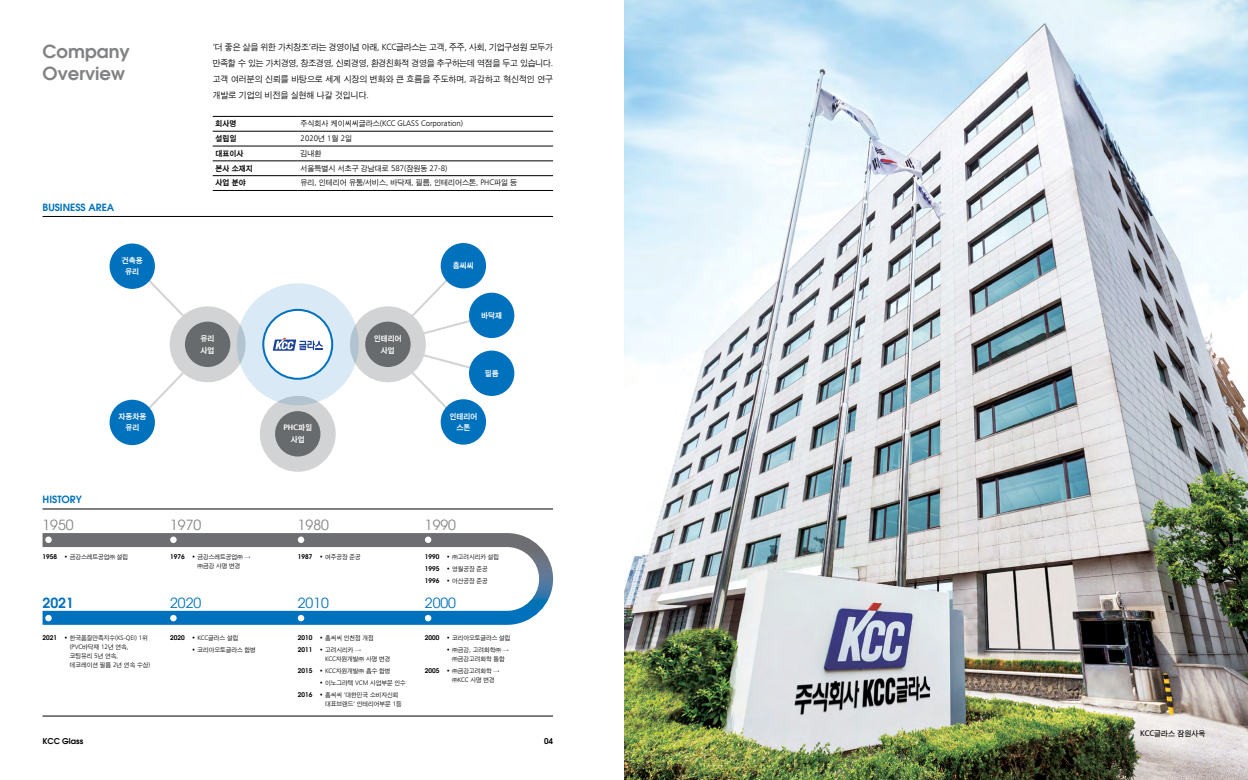
<style>
.page{position:relative;width:1248px;height:780px;background:#fff}
.page>*{position:absolute;margin:0;border:0;box-sizing:border-box;transform-origin:0 0}
.t1{font:600 18px/22px "Avant Garde";color:#808284}
.t2{font:14px "Avant Garde";color:#808284}
.t3{font:14px "Avant Garde";color:#0071bc}
.t4{font:600 14px "Avant Garde";color:#0071bc}
.t5{font:600 10px "Avant Garde";color:#0071bc}
.t6{font:9px/16px "Sand Jg";color:#000;text-align:justify}
.t7{font:8px "Sand Jg";color:#000}
.t8{font:8px "Humanist 777 BT Light B";color:#000}
.t9{font:8px/11px "Sand Kg";color:#fff;text-align:center}
.t10{font:8px "Sand Kg";color:#000}
.t11{font:600 8px "Avant Garde";color:#000}
.t12{font:8px "Sand Tg";color:#000}
.t13{font:8px "Humanist 777 BT Bold B";color:#fff}
.t14{font:6.5px/9px "Sand Jg";color:#000}
.t15{font:600 6.5px/12px "Avant Garde";color:#000;text-align:justify}
.t16{font:6.5px/9px "Humanist 777 BT Light B";color:#000}
.s1{font-family:"Humanist 777 BT Light B"}
.s2{font-family:"Sand Jg"}
.s3{font-family:"Sand Kg"}
.s4{font-family:"Avant Garde";font-weight:600}
.s5{font-family:"Humanist 777 BT Roman B"}
</style>
<div class="page">
<img style="left:624px;top:0;width:623px;height:780px">
<hr style="left:213px;top:116px;width:85px;height:1px;background:#000">
<hr style="left:298px;top:116px;width:255px;height:1px;background:#000">
<hr style="left:213px;top:131px;width:85px;height:1px;background:#000">
<hr style="left:298px;top:131px;width:255px;height:1px;background:#000">
<hr style="left:213px;top:146px;width:85px;height:1px;background:#000">
<hr style="left:298px;top:146px;width:255px;height:1px;background:#000">
<hr style="left:213px;top:161px;width:85px;height:1px;background:#000">
<hr style="left:298px;top:161px;width:255px;height:1px;background:#000">
<hr style="left:213px;top:175px;width:85px;height:1px;background:#000">
<hr style="left:298px;top:175px;width:255px;height:1px;background:#000">
<hr style="left:213px;top:190px;width:85px;height:1px;background:#000">
<hr style="left:298px;top:190px;width:255px;height:1px;background:#000">
<hr style="left:43px;top:216px;width:510px;height:1px;background:#000">
<hr style="left:43px;top:715px;width:510px;height:1px;background:#000">
<hr style="left:43px;top:509px;width:510px;height:1px;background:#000">
<svg style="left:42px;top:533px;width:512px;height:92px"></svg>
<div style="left:170px;top:536px;width:7px;height:7px;background:#fff;border-radius:50%"></div>
<div style="left:45px;top:536px;width:7px;height:7px;background:#fff;border-radius:50%"></div>
<div style="left:170px;top:615px;width:7px;height:6px;background:#fff;border-radius:50%"></div>
<div style="left:45px;top:615px;width:7px;height:6px;background:#fff;border-radius:50%"></div>
<div style="left:298px;top:536px;width:6px;height:7px;background:#fff;border-radius:50%"></div>
<svg style="left:298px;top:615px;width:6px;height:6px"></svg>
<div style="left:425px;top:536px;width:6px;height:7px;background:#fff;border-radius:50%"></div>
<svg style="left:425px;top:615px;width:6px;height:6px"></svg>
<div style="left:170px;top:306px;width:75px;height:76px;background:#d1d3d4;border-radius:50%"></div>
<div style="left:185px;top:321px;width:45px;height:46px;background:#686b6d;border-radius:50%"></div>
<div style="left:350px;top:306px;width:76px;height:76px;background:#d1d3d4;border-radius:50%"></div>
<div style="left:260px;top:396px;width:76px;height:75px;background:#d1d3d4;border-radius:50%"></div>
<div style="left:365px;top:321px;width:45px;height:46px;background:#686b6d;border-radius:50%"></div>
<div style="left:275px;top:411px;width:45px;height:45px;background:#686b6d;border-radius:50%"></div>
<svg style="left:237px;top:283px;width:122px;height:122px;background:#d2e4f0"></svg>
<div style="left:263px;top:310px;width:69px;height:69px;background:#fff;border-radius:50%"></div>
<div style="left:262px;top:309px;width:71px;height:71px;border:2px solid #0071bc;border-radius:50%"></div>
<svg style="left:273px;top:338px;width:50px;height:13px"></svg>
<div style="left:469px;top:292px;width:45px;height:46px;background:#0071bc;border-radius:50%"></div>
<div style="left:469px;top:350px;width:45px;height:46px;background:#0071bc;border-radius:50%"></div>
<svg style="left:144px;top:370px;width:41px;height:42px"></svg>
<svg style="left:144px;top:276px;width:42px;height:40px"></svg>
<div style="left:109px;top:400px;width:46px;height:45px;background:#0071bc;border-radius:50%"></div>
<div style="left:109px;top:243px;width:46px;height:46px;background:#0071bc;border-radius:50%"></div>
<svg style="left:409px;top:277px;width:65px;height:58px"></svg>
<svg style="left:409px;top:353px;width:65px;height:55px"></svg>
<div style="left:440px;top:399px;width:46px;height:45px;background:#0071bc;border-radius:50%"></div>
<div style="left:440px;top:243px;width:46px;height:45px;background:#0071bc;border-radius:50%"></div>
<h1 class="t1" style="left:43px;top:40px;width:89px">Company<br>Overview</h1>
<h3 class="t6" style="left:213px;top:39px;width:342px"><span class="s1">‘</span>더 좋은 삶을 위한 가치창조<span class="s1">’</span>라는 경영이념 아래<span class="s1">, KCC</span>글라스는 고객<span class="s1">,</span> 주주<span class="s1">,</span> 사회<span class="s1">,</span> 기업구성원 모두가 만족할 수 있는 가치경영<span class="s1">,</span> 창조경영<span class="s1">,</span> 신뢰경영<span class="s1">,</span> 환경친화적 경영을 추구하는데 역점을 두고 있습니다<span class="s1">. </span>고객 여러분의 신뢰를 바탕으로 세계 시장의 변화와 큰 흐름을 주도하며<span class="s1">,</span> 과감하고 혁신적인 연구 개발로 기업의 비전을 실현해 나갈 것입니다<span class="s1">.</span></h3>
<p class="t10" style="left:215px;top:120px;width:22px">회사명</p>
<p class="t8" style="left:300px;top:118px;width:164px"><span class="s2">주식회사 케이씨씨글라스</span>(KCC GLASS Corporation)</p>
<p class="t10" style="left:215px;top:134px;width:22px">설립일</p>
<p class="t8" style="left:300px;top:133px;width:53px">2020<span class="s2">년</span> 1<span class="s2">월</span> 2<span class="s2">일</span></p>
<p class="t10" style="left:215px;top:149px;width:29px">대표이사</p>
<p class="t7" style="left:300px;top:149px;width:22px">김내환</p>
<p class="t10" style="left:215px;top:164px;width:39px">본사 소재지</p>
<p class="t7" style="left:300px;top:164px;width:148px">서울특별시 서초구 강남대로 <span class="s1">587(</span>잠원동 <span class="s1">27-8)</span></p>
<p class="t10" style="left:215px;top:179px;width:32px">사업 분야</p>
<p class="t7" style="left:300px;top:179px;width:218px">유리<span class="s1">,</span> 인테리어 유통<span class="s1">/</span>서비스<span class="s1">,</span> 바닥재<span class="s1">,</span> 필름<span class="s1">,</span> 인테리어스톤<span class="s1">, PHC</span>파일 등</p>
<h3 class="t5" style="left:43px;top:200px;width:73px">BUSINESS AREA</h3>
<p class="t9" style="left:122px;top:255px;width:22px">건축용 유리</p>
<h3 class="t5" style="left:43px;top:493px;width:41px">HISTORY</h3>
<h2 class="t2" style="left:43px;top:516px;width:33px">1950</h2>
<p class="t9" style="left:118px;top:411px;width:29px">자동차용 유리</p>
<p class="t9" style="left:201px;top:332px;width:15px;line-height:12px;text-align:left">유리 사업</p>
<p class="t9" style="left:374px;top:332px;width:29px;line-height:12px">인테리어 사업</p>
<p class="t13" style="left:283px;top:422px;width:30px">PHC<span class="s3">파일</span></p>
<p class="t9" style="left:291px;top:434px;width:15px">사업</p>
<p class="t9" style="left:453px;top:260px;width:22px">홈씨씨</p>
<p class="t9" style="left:481px;top:310px;width:22px">바닥재</p>
<p class="t9" style="left:484px;top:368px;width:15px">필름</p>
<p class="t9" style="left:449px;top:411px;width:29px">인테리어 스톤</p>
<h2 class="t2" style="left:170px;top:516px;width:33px">1970</h2>
<h2 class="t2" style="left:298px;top:516px;width:33px">1980</h2>
<h2 class="t2" style="left:425px;top:516px;width:33px">1990</h2>
<p class="t14" style="left:43px;top:552px;width:87px"><span class="s4">1958</span> <span class="s1">•</span> 금강스레트공업㈜ 설립</p>
<p class="t14" style="left:197px;top:552px;width:54px;text-indent:-27px"><span class="s4">1976</span> <span class="s1">•</span> 금강스레트공업㈜ →㈜금강 사명 변경</p>
<p class="t14" style="left:298px;top:552px;width:64px"><span class="s4">1987</span> <span class="s1">•</span> 여주공장 준공</p>
<p class="t15" style="left:425px;top:550px;width:16px">1990<br>1995<br>1996</p>
<p class="t14" style="left:446px;top:552px;width:54px"><span class="s1">•</span> ㈜고려시리카 설립</p>
<p class="t14" style="left:446px;top:564px;width:43px"><span class="s1">•</span> 영월공장 준공</p>
<p class="t14" style="left:446px;top:576px;width:43px"><span class="s1">•</span> 아산공장 준공</p>
<h2 class="t4" style="left:43px;top:593px;width:33px">2021</h2>
<p class="t16" style="left:70px;top:633px;width:80px;text-indent:-27px"><span class="s4">2021</span> • <span class="s2">한국품질만족지수</span>(KS-QEI) 1<span class="s2">위 </span>(PVC<span class="s2">바닥재</span> 12<span class="s2">년 연속</span>,</p>
<p class="t14" style="left:70px;top:651px;width:82px">코팅유리 <span class="s1">5</span>년 연속<span class="s1">,<br></span>데코레이션 필름 <span class="s1">2</span>년 연속 수상<span class="s1">)</span></p>
<h2 class="t3" style="left:170px;top:594px;width:33px">2020</h2>
<p class="t14" style="left:170px;top:633px;width:70px"><span class="s4">2020</span> <span class="s1">• KCC</span>글라스 설립</p>
<p class="t14" style="left:192px;top:645px;width:65px"><span class="s1">•</span> 코리아오토글라스 합병</p>
<h2 class="t3" style="left:298px;top:594px;width:33px">2010</h2>
<p class="t15" style="left:298px;top:631px;width:16px">2010<br>2011</p>
<p class="t15" style="left:298px;top:664px;width:16px">2015</p>
<p class="t15" style="left:298px;top:688px;width:16px">2016</p>
<p class="t14" style="left:319px;top:633px;width:56px"><span class="s1">•</span> 홈씨씨 인천점 개점</p>
<p class="t14" style="left:325px;top:645px;width:67px;text-indent:-5px"><span class="s1">•</span> 고려시리카 →<br><span class="s1">KCC</span>자원개발㈜ 사명 변경</p>
<p class="t14" style="left:319px;top:666px;width:72px"><span class="s1">• KCC</span>자원개발㈜ 흡수 합병</p>
<p class="t14" style="left:319px;top:678px;width:88px"><span class="s1">•</span> 이노그라텍 <span class="s1">VCM</span> 사업부문 인수</p>
<p class="t14" style="left:325px;top:690px;width:78px;text-indent:-5px"><span class="s1">•</span> 홈씨씨 <span class="s1">‘</span>대한민국 소비자신뢰 대표브랜드<span class="s1">’</span> 인테리어부문 <span class="s1">1</span>등</p>
<h2 class="t3" style="left:425px;top:594px;width:33px">2000</h2>
<p class="t15" style="left:425px;top:631px;width:16px">2000</p>
<p class="t15" style="left:425px;top:664px;width:16px">2005</p>
<p class="t14" style="left:446px;top:633px;width:65px"><span class="s1">•</span> 코리아오토글라스 설립</p>
<p class="t14" style="left:446px;top:645px;width:63px;text-align:center"><span class="s1">•</span> ㈜금강<span class="s1">,</span> 고려화학㈜ →㈜금강고려화학 통합</p>
<p class="t14" style="left:446px;top:666px;width:54px;text-align:center"><span class="s1">•</span> ㈜금강고려화학 →㈜<span class="s1">KCC</span> 사명 변경</p>
<p class="t11" style="left:43px;top:736px;width:42px">KCC Glass</p>
<p class="t11" style="left:544px;top:736px;width:10px">04</p>
<p class="t12" style="left:1140px;top:729px;width:67px"><span class="s5">KCC</span>글라스 잠원사옥</p>
</div>
